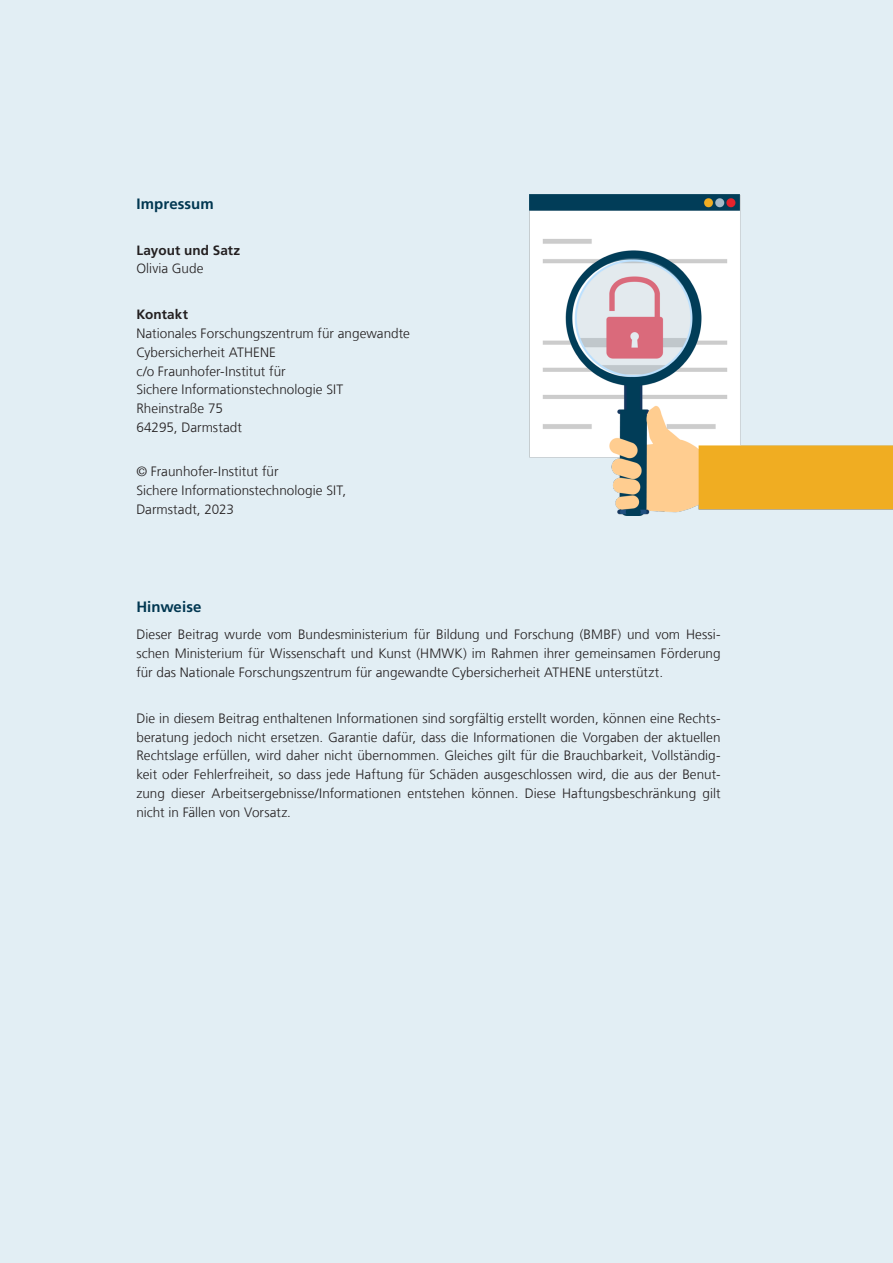
<style>
.page{position:relative;width:893px;height:1263px;background:#e2eef4}
.page>*{position:absolute;margin:0;border:0;box-sizing:border-box;transform-origin:0 0}
.Sub_Ueberschrift_14{font:700 15px "Frutiger LT Com";letter-spacing:.005em;color:#013751}
.Fliesstext_9_12_5_sc{font:300 13.5px/18.8px "Frutiger LT Com";letter-spacing:.005em;color:#231f20;text-align:justify}
.Sub_Ueberschrift_14-2{font:300 13.5px/18.8px "Frutiger LT Com";letter-spacing:.005em;color:#231f20}
.Fliesstext_9_12_5_sc-2{font:700 13.5px/18.8px "Frutiger LT Com";letter-spacing:.005em;color:#231f20}
.s1{font-weight:300}
.s2{font-weight:700}
</style>
<div class="page">
<img style="left:529px;top:194px;width:364px;height:322px">
<p class="Sub_Ueberschrift_14" style="left:136px;top:195px;width:79px">Impressum</p>
<p class="Fliesstext_9_12_5_sc-2" style="left:136px;top:241px;width:105px">Layout und Satz<br><span class="s1">Olivia Gude</span></p>
<p class="Fliesstext_9_12_5_sc" style="left:136px;top:305px;width:275px;text-align:left"><span class="s2">Kontakt<br></span>Nationales Forschungszentrum für angewandte<br>Cybersicherheit ATHENE<br>c/o Fraunhofer-Institut für<br>Sichere Informationstechnologie SIT<br>Rheinstraße 75<br>64295, Darmstadt</p>
<p class="Sub_Ueberschrift_14-2" style="left:136px;top:462px;width:211px">© Fraunhofer-Institut für<br>Sichere Informationstechnologie SIT,<br>Darmstadt, 2023</p>
<p class="Sub_Ueberschrift_14" style="left:136px;top:598px;width:67px">Hinweise</p>
<p class="Fliesstext_9_12_5_sc" style="left:136px;top:625px;width:586px">Dieser Beitrag wurde vom Bundesministerium für Bildung und Forschung (BMBF) und vom Hessi&shy;schen Ministerium für Wissenschaft und Kunst (HMWK) im Rahmen ihrer gemeinsamen Förderung für das Nationale Forschungszentrum für angewandte Cybersicherheit ATHENE unterstützt.</p>
<p class="Fliesstext_9_12_5_sc" style="left:136px;top:709px;width:586px">Die in diesem Beitrag enthaltenen Informationen sind sorgfältig erstellt worden, können eine Rechts&shy;beratung jedoch nicht ersetzen. Garantie dafür, dass die Informationen die Vorgaben der aktuellen Rechtslage erfüllen, wird daher nicht übernommen. Gleiches gilt für die Brauchbarkeit, Vollständig&shy;keit oder Fehlerfreiheit, so dass jede Haftung für Schäden ausgeschlossen wird, die aus der Benut&shy;zung dieser Arbeitsergebnisse/Informationen entstehen können. Diese Haftungsbeschränkung gilt nicht in Fällen von Vorsatz.</p>
</div>
